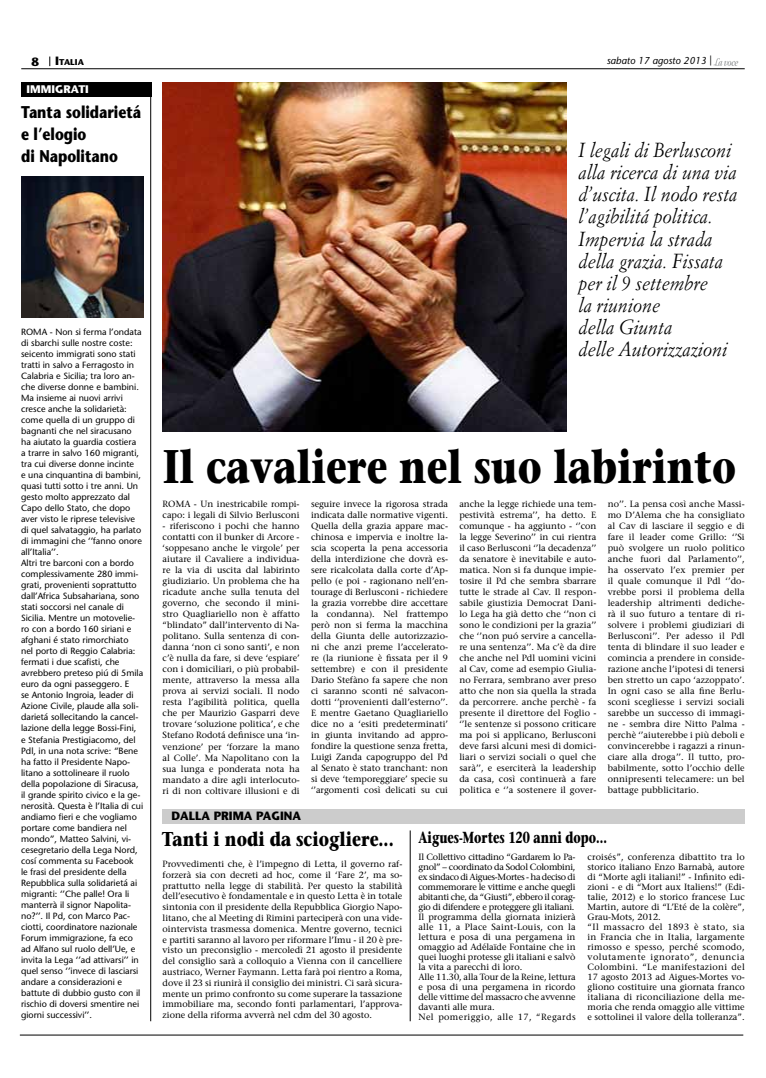
<style>
.page{position:relative;width:766px;height:1078px;background:#fff}
.page>*{position:absolute;margin:0;border:0;box-sizing:border-box;transform-origin:0 0}
.t1{font:700 47px "Stone Serif";color:#000;scale:.79 1}
.t2{font:italic 20px/22px "Simoncini Garamond";color:#000;scale:.93 1}
.t3{font:700 20px "Stone Serif";color:#000;scale:.8 1}
.t4{font:700 17px/22px "Stone Sans";color:#000;scale:.82 1}
.t5{font:700 16px "Stone Serif";color:#000;scale:.71 1}
.t6{font:700 12px "Stone Sans";color:#000;scale:.96 1}
.t7{font:700 12px "Stone Sans";color:#000}
.t8{font:700 11px "Stone Sans";color:#fff}
.t9{font:italic 10px "Stone Sans";color:#000}
.t10{font:9px/11px "Stone Serif";color:#000;text-align:justify}
.t11{font:9px/11px "Stone Sans";color:#000}
.t12{font:700 8.4px "Stone Sans";color:#000}
.s1{font-size:12px}
.s2{font-style:normal}
</style>
<div class="page">
<hr style="left:20px;top:1034px;width:723px;height:1px;background:#000">
<div style="left:163px;top:808px;width:581px;height:15px;background:#ccc"></div>
<div style="left:21px;top:82px;width:130px;height:15px;background:#000"></div>
<hr style="left:150px;top:82px;width:1px;height:938px;background:#000">
<hr style="left:21px;top:68px;width:723px;height:1px;background:#000">
<svg style="left:713px;top:58px;width:25px;height:8px"></svg>
<img style="left:163px;top:82px;width:403px;height:349px">
<hr style="left:409px;top:830px;width:1px;height:190px;background:#000">
<img style="left:21px;top:176px;width:123px;height:141px">
<p class="t7" style="left:32px;top:54px;width:9px">8</p>
<p class="t12" style="left:55px;top:57px;width:30px"><span class="s1">I</span>talia</p>
<p class="t9" style="left:606px;top:54px;width:107px">sabato 17 agosto 2013 <span class="s2">|</span></p>
<p class="t8" style="left:27px;top:83px;width:13px">Immigra</p>
<p class="t8" style="left:78px;top:83px;width:11px">ti</p>
<p class="t4" style="left:21px;top:101px;width:148px">Tanta solidarietá e l’elogio<br>di Napolitano</p>
<p class="t11" style="left:21px;top:326px;width:124px">ROMA - Non si ferma l’ondata di sbarchi sulle nostre coste: seicento immigrati sono stati tratti in salvo a Ferragosto in<br>Calabria e Sicilia; tra loro an&shy;che diverse donne e bambini.<br>Ma insieme ai nuovi arrivi cresce anche la solidarietà: come quella di un gruppo di bagnanti che nel siracusano ha aiutato la guardia costiera<br>a trarre in salvo 160 migranti, tra cui diverse donne incinte<br>e una cinquantina di bambini, quasi tutti sotto i tre anni. Un gesto molto apprezzato dal<br>Capo dello Stato, che dopo aver visto le riprese televisive di quel salvataggio, ha parlato di immagini che ‘’fanno onore all’Italia’’.<br>Altri tre barconi con a bordo complessivamente 280 immi&shy;grati, provenienti soprattutto dall’Africa Subsahariana, sono stati soccorsi nel canale di<br>Sicilia. Mentre un motovelie&shy;ro con a bordo 160 siriani e afghani é stato rimorchiato<br>nel porto di Reggio Calabria: fermati i due scafisti, che avrebbero preteso piú di 5mila euro da ogni passeggero. E<br>se Antonio Ingroia, leader di<br>Azione Civile, plaude alla soli&shy;darietá sollecitando la cancel&shy;lazione della legge Bossi-Fini,<br>e Stefania Prestigiacomo, del<br>Pdl, in una nota scrive: “Bene ha fatto il Presidente Napo&shy;litano a sottolineare il ruolo della popolazione di Siracusa, il grande spirito civico e la ge&shy;nerosità. Questa è l’Italia di cui andiamo fieri e che vogliamo portare come bandiera nel mondo”, Matteo Salvini, vi&shy;cesegretario della Lega Nord, cosí commenta su Facebook<br>le frasi del presidente della<br>Repubblica sulla solidarietá ai migranti: ‘’Che palle! Ora li manterrà il signor Napolita&shy;no?’’. Il Pd, con Marco Pac&shy;ciotti, coordinatore nazionale<br>Forum immigrazione, fa eco ad Alfano sul ruolo dell’Ue, e invita la Lega ‘’ad attivarsi’’ in quel senso ‘’invece di lasciarsi andare a considerazioni e battute di dubbio gusto con il rischio di doversi smentire nei giorni successivi’’.</p>
<p class="t2" style="left:578px;top:139px;width:172px">I legali di Berlusconi alla ricerca di una via d’uscita. Il nodo resta l’agibilitá politica.<br>Impervia la strada della grazia. Fissata per il 9 settembre<br>la riunione<br>della Giunta<br>delle Autorizzazioni</p>
<p class="t1" style="left:163px;top:437px;width:727px">Il cavaliere nel suo labirinto</p>
<p class="t10" style="left:163px;top:498px;width:138px">ROMA - Un inestricabile rompi&shy;capo: i legali di Silvio Berlusconi</p>
<p class="t10" style="left:163px;top:520px;width:138px">- riferiscono i pochi che hanno contatti con il bunker di Arcore - ‘soppesano anche le virgole’ per aiutare il Cavaliere a individua&shy;re la via di uscita dal labirinto giudiziario. Un problema che ha ricadute anche sulla tenuta del governo, che secondo il mini&shy;stro Quagliariello non è affatto “blindato” dall’intervento di Na&shy;politano. Sulla sentenza di con&shy;danna ‘non ci sono santi’, e non c’è nulla da fare, si deve ‘espiare’ con i domiciliari, o più probabil&shy;mente, attraverso la messa alla prova ai servizi sociali. Il nodo resta l’agibilità politica, quella che per Maurizio Gasparri deve trovare ‘soluzione politica’, e che Stefano Rodotá definisce una ‘in&shy;venzione’ per ‘forzare la mano al Colle’. Ma Napolitano con la sua lunga e ponderata nota ha mandato a dire agli interlocuto&shy;ri di non coltivare illusioni e di</p>
<p class="t6" style="left:171px;top:808px;width:136px">DALLA PRIMA PAGINA</p>
<p class="t10" style="left:311px;top:498px;width:138px">seguire invece la rigorosa strada indicata dalle normative vigenti.<br>Quella della grazia appare mac&shy;chinosa e impervia e inoltre la&shy;scia scoperta la pena accessoria della interdizione che dovrà es&shy;sere ricalcolata dalla corte d’Ap&shy;pello (e poi - ragionano nell’en&shy;tourage di Berlusconi - richiedere la grazia vorrebbe dire accettare la condanna). Nel frattempo però non si ferma la macchina della Giunta delle autorizzazio&shy;ni che anzi preme l’accelerato&shy;re (la riunione è fissata per il 9 settembre) e con il presidente Dario Stefàno fa sapere che non ci saranno sconti né salvacon&shy;dotti ‘’provenienti dall’esterno’’.<br>E mentre Gaetano Quagliariello dice no a ‘esiti predeterminati’ in giunta invitando ad appro&shy;fondire la questione senza fretta, Luigi Zanda capogruppo del Pd al Senato è stato tranchant: non si deve ‘temporeggiare’ specie su ‘’argomenti così delicati su cui</p>
<p class="t10" style="left:459px;top:498px;width:138px">anche la legge richiede una tem&shy;pestività estrema’’, ha detto. E comunque - ha aggiunto - ‘’con la legge Severino’’ in cui rientra il caso Berlusconi ‘’la decadenza’’ da senatore è inevitabile e auto&shy;matica. Non si fa dunque impie&shy;tosire il Pd che sembra sbarrare tutte le strade al Cav. Il respon&shy;sabile giustizia Democrat Dani&shy;lo Lega ha già detto che ‘’non ci sono le condizioni per la grazia’’ che ‘’non puó servire a cancella&shy;re una sentenza’’. Ma c’è da dire che anche nel Pdl uomini vicini al Cav, come ad esempio Giulia&shy;no Ferrara, sembrano aver preso atto che non sia quella la strada da percorrere. anche perchè - fa presente il direttore del Foglio - ‘’le sentenze si possono criticare ma poi si applicano, Berlusconi deve farsi alcuni mesi di domici&shy;liari o servizi sociali o quel che sarà’’, e eserciterà la leadership da casa, così continuerà a fare politica e ‘’a sostenere il gover-</p>
<p class="t10" style="left:607px;top:498px;width:138px">no’’. La pensa così anche Massi&shy;mo D’Alema che ha consigliato al Cav di lasciare il seggio e di fare il leader come Grillo: ‘’Si può svolgere un ruolo politico anche fuori dal Parlamento’’, ha osservato l’ex premier per il quale comunque il Pdl ‘’do&shy;vrebbe porsi il problema della leadership altrimenti dediche&shy;rà il suo futuro a tentare di ri&shy;solvere i problemi giudiziari di Berlusconi’’. Per adesso il Pdl tenta di blindare il suo leader e comincia a prendere in conside&shy;razione anche l’ipotesi di tenersi ben stretto un capo ‘azzoppato’.<br>In ogni caso se alla fine Berlu&shy;sconi scegliesse i servizi sociali sarebbe un successo di immagi&shy;ne - sembra dire Nitto Palma - perchè ‘’aiuterebbe i più deboli e convincerebbe i ragazzi a rinun&shy;ciare alla droga’’. Il tutto, pro&shy;babilmente, sotto l’occhio delle onnipresenti telecamere: un bel battage pubblicitario.</p>
<p class="t3" style="left:162px;top:826px;width:291px">Tanti i nodi da sciogliere...</p>
<p class="t10" style="left:163px;top:858px;width:241px">Provvedimenti che, è l’impegno di Letta, il governo raf&shy;forzerà sia con decreti ad hoc, come il ‘Fare 2’, ma so&shy;prattutto nella legge di stabilità. Per questo la stabilità dell’esecutivo è fondamentale e in questo Letta è in totale sintonia con il presidente della Repubblica Giorgio Napo&shy;litano, che al Meeting di Rimini parteciperà con una vide&shy;ointervista trasmessa domenica. Mentre governo, tecnici e partiti saranno al lavoro per riformare l’Imu - il 20 è pre&shy;visto un preconsiglio - mercoledì 21 agosto il presidente del consiglio sarà a colloquio a Vienna con il cancelliere austriaco, Werner Faymann. Letta farà poi rientro a Roma, dove il 23 si riunirà il consiglio dei ministri. Ci sarà sicura&shy;mente un primo confronto su come superare la tassazione immobiliare ma, secondo fonti parlamentari, l’approva&shy;zione della riforma avverrà nel cdm del 30 agosto.</p>
<p class="t5" style="left:418px;top:827px;width:267px">Aigues-Mortes 120 anni dopo...</p>
<p class="t10" style="left:418px;top:851px;width:159px;line-height:10px;text-align:left">Il Collettivo cittadino “Gardarem lo Pa&shy;gnol” – coordinato da Sodol Colombini, ex sindaco di Aigues-Mortes - ha deciso di commemorare le vittime e anche quegli abitanti che, da “Giusti”, ebbero il corag&shy;gio di difendere e proteggere gli italiani.<br>Il programma della giornata inizierà alle 11, a Place Saint-Louis, con la lettura e posa di una pergamena in omaggio ad Adélaïde Fontaine che in quei luoghi protesse gli italiani e salvò la vita a parecchi di loro.<br>Alle 11.30, alla Tour de la Reine, lettura e posa di una pergamena in ricordo delle vittime del massacro che avvenne davanti alle mura.<br>Nel pomeriggio, alle 17, “Regards</p>
<p class="t10" style="left:587px;top:851px;width:159px;line-height:10px;text-align:left">croisés”, conferenza dibattito tra lo storico italiano Enzo Barnabà, autore di “Morte agli italiani!” - Infinito edi&shy;zioni - e di “Mort aux Italiens!” (Edi&shy;talie, 2012) e lo storico francese Luc Martin, autore di “L’Eté de la colère”, Grau-Mots, 2012.<br>“Il massacro del 1893 è stato, sia in Francia che in Italia, largamente rimosso e spesso, perché scomodo, volutamente ignorato”, denuncia Colombini. “Le manifestazioni del 17 agosto 2013 ad Aigues-Mortes vo&shy;gliono costituire una giornata franco italiana di riconciliazione della me&shy;moria che renda omaggio alle vittime e sottolinei il valore della tolleranza”.</p>
</div>
